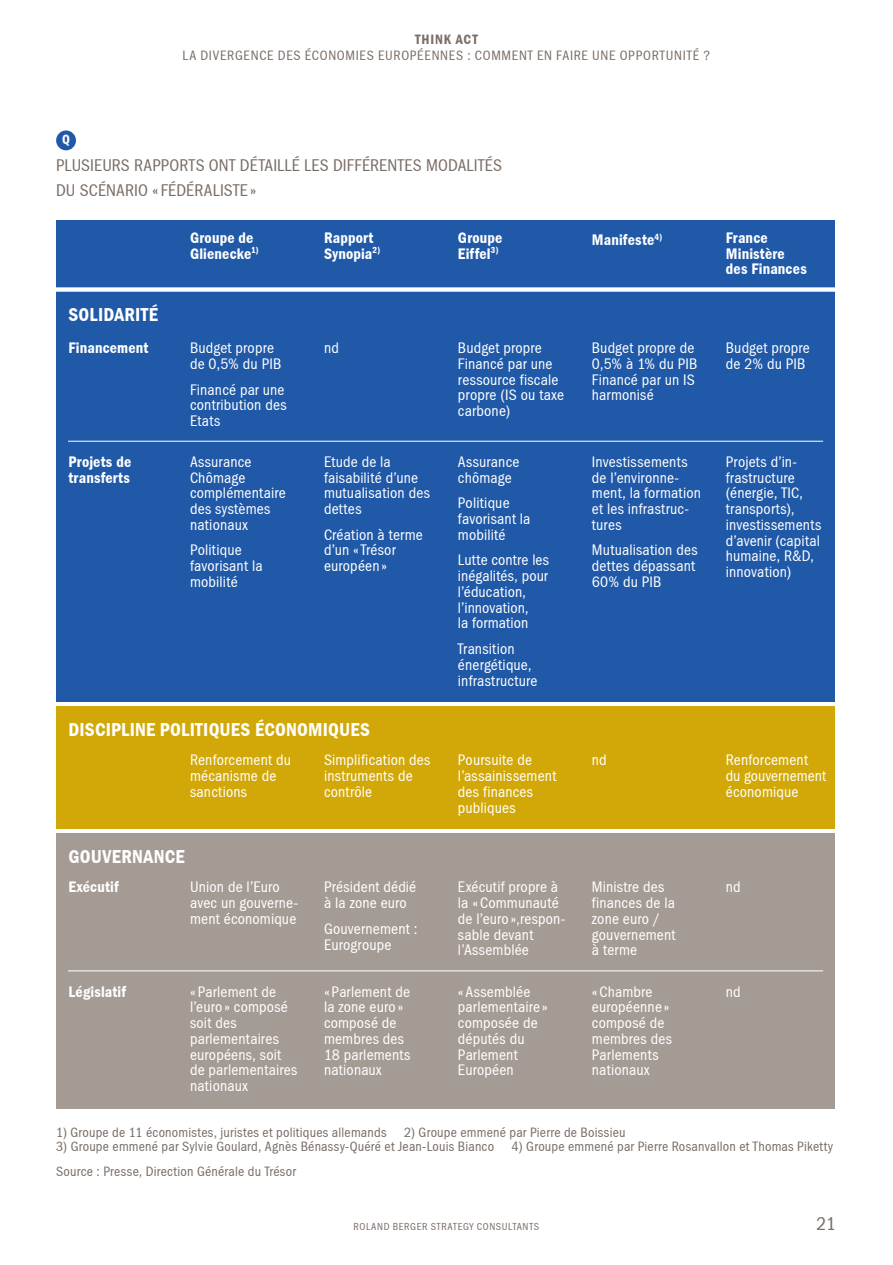
<style>
.page{position:relative;width:893px;height:1265px;background:#fff}
.page>*{position:absolute;margin:0;border:0;box-sizing:border-box;transform-origin:0 0}
.TAB_copy_text_start{font:600 19.25px "RB Franklin Cond";letter-spacing:.01em;color:#fff}
.t1{font:19.25px "RB Franklin Cond";color:#7a6d65}
.TAB_graphic_headline{font:17.5px/24.5px "RB Franklin Cond";letter-spacing:.01em;color:#7a6d65}
.TAB_graphic_text_01{font:15.75px/15.8px "RB Franklin Cond";letter-spacing:.01em;color:#fff}
.TAB_graphic_text_01-2{font:600 15.75px/15.8px "RB Franklin Cond";letter-spacing:.01em;color:#fff}
.TAB_graphic_key_01{font:14px "RB Franklin Cond";letter-spacing:.015em;color:#7a6d65}
.TAB_graphic_key_01-2{font:14px "RB Franklin Cond";letter-spacing:.05em;color:#7a6d65}
.t2{font:600 14px "RB Franklin Cond";letter-spacing:.055em;color:#7a6d65}
.t3{font:600 14px "RB Franklin Cond";color:#fff}
.t4{font:10.5px "RB Franklin Cond";letter-spacing:.06em;color:#7a6d65}
</style>
<div class="page">
<div style="left:56px;top:706px;width:779px;height:122px;background:#d2a808"></div>
<div style="left:56px;top:130px;width:20px;height:20px;background:#2059a8;border-radius:50%"></div>
<div style="left:56px;top:220px;width:779px;height:482px;background:#2059a8"></div>
<hr style="left:69px;top:441px;width:754px;height:1px;background:#fff">
<div style="left:50px;top:287px;width:793px;height:5px;background:#fff"></div>
<div style="left:56px;top:833px;width:779px;height:276px;background:#a59b95"></div>
<hr style="left:69px;top:970px;width:754px;height:1px;background:#fff">
<p class="t2" style="left:415px;top:31px;width:64px">THINK ACT</p>
<p class="TAB_graphic_key_01-2" style="left:183px;top:47px;width:529px">LA DIVERGENCE DES ÉCONOMIES EUROPÉENNES : COMMENT EN FAIRE UNE OPPORTUNITÉ ?</p>
<p class="t3" style="left:62px;top:132px;width:9px">Q</p>
<p class="TAB_graphic_headline" style="left:56px;top:153px;width:447px">PLUSIEURS RAPPORTS ONT DÉTAILLÉ LES DIFFÉRENTES MODALITÉS<br>DU SCÉNARIO « FÉDÉRALISTE »</p>
<p class="TAB_graphic_text_01-2" style="left:190px;top:230px;width:70px">Groupe de<br>Glienecke<sup>1)</sup></p>
<p class="TAB_graphic_text_01-2" style="left:324px;top:230px;width:58px">Rapport<br>Synopia<sup>2)</sup></p>
<p class="TAB_graphic_text_01-2" style="left:458px;top:230px;width:46px">Groupe<br>Eiffel<sup>3)</sup></p>
<p class="TAB_graphic_text_01-2" style="left:592px;top:232px;width:72px">Manifeste<sup>4)</sup></p>
<p class="TAB_graphic_text_01-2" style="left:726px;top:230px;width:82px">France<br>Ministère des Finances</p>
<p class="TAB_copy_text_start" style="left:69px;top:304px;width:91px">SOLIDARITÉ</p>
<p class="TAB_graphic_text_01-2" style="left:69px;top:340px;width:81px">Financement</p>
<p class="TAB_graphic_text_01" style="left:190px;top:340px;width:93px">Budget propre de 0,5% du PIB</p>
<p class="TAB_graphic_text_01" style="left:190px;top:382px;width:98px">Financé par une contribution des<br>Etats</p>
<p class="TAB_graphic_text_01" style="left:324px;top:340px;width:16px">nd</p>
<p class="TAB_graphic_text_01" style="left:458px;top:340px;width:85px">Budget propre</p>
<p class="TAB_graphic_text_01" style="left:458px;top:356px;width:108px">Financé par une ressource fiscale propre (IS ou taxe carbone)</p>
<p class="TAB_graphic_text_01" style="left:592px;top:340px;width:107px">Budget propre de<br>0,5% à 1% du PIB</p>
<p class="TAB_graphic_text_01" style="left:592px;top:372px;width:105px">Financé par un IS harmonisé</p>
<p class="TAB_graphic_text_01" style="left:726px;top:340px;width:85px">Budget propre de 2% du PIB</p>
<p class="TAB_graphic_text_01-2" style="left:69px;top:454px;width:64px">Projets de transferts</p>
<p class="TAB_graphic_text_01" style="left:190px;top:454px;width:97px">Assurance<br>Chômage complémentaire des systèmes nationaux</p>
<p class="TAB_graphic_text_01" style="left:190px;top:542px;width:74px">Politique favorisant la mobilité</p>
<p class="TAB_graphic_text_01" style="left:324px;top:454px;width:107px">Etude de la faisabilité d’une mutualisation des dettes</p>
<p class="TAB_graphic_text_01" style="left:324px;top:527px;width:100px">Création à terme d’un «Trésor européen »</p>
<p class="TAB_graphic_text_01" style="left:458px;top:454px;width:63px">Assurance chômage</p>
<p class="TAB_graphic_text_01" style="left:458px;top:495px;width:74px">Politique favorisant la mobilité</p>
<p class="TAB_graphic_text_01" style="left:458px;top:552px;width:93px">Lutte contre les inégalités, pour l’éducation, l’innovation,<br>la formation</p>
<p class="TAB_graphic_text_01" style="left:458px;top:641px;width:81px">Transition énergétique, infrastructure</p>
<p class="TAB_graphic_text_01" style="left:592px;top:454px;width:111px">Investissements de l’environne&shy;ment, la formation et les infrastruc&shy;tures</p>
<p class="TAB_graphic_text_01" style="left:592px;top:542px;width:107px">Mutualisation des dettes dépassant<br>60% du PIB</p>
<p class="TAB_graphic_text_01" style="left:726px;top:454px;width:97px">Projets d’in&shy;frastructure (énergie, TIC, transports), investissements d’avenir (capital humaine, R&amp;D, innovation)</p>
<p class="TAB_copy_text_start" style="left:69px;top:718px;width:303px">DISCIPLINE POLITIQUES ÉCONOMIQUES</p>
<p class="TAB_graphic_text_01" style="left:324px;top:753px;width:108px">Simplification des instruments de contrôle</p>
<p class="TAB_graphic_text_01" style="left:458px;top:753px;width:100px">Poursuite de l’assainissement des finances publiques</p>
<p class="TAB_graphic_text_01" style="left:592px;top:753px;width:16px">nd</p>
<p class="TAB_graphic_text_01" style="left:726px;top:753px;width:102px">Renforcement du gouvernement économique</p>
<p class="TAB_graphic_text_01" style="left:190px;top:753px;width:102px">Renforcement du mécanisme de sanctions</p>
<p class="TAB_copy_text_start" style="left:69px;top:846px;width:118px">GOUVERNANCE</p>
<p class="TAB_graphic_text_01-2" style="left:69px;top:879px;width:52px">Exécutif</p>
<p class="TAB_graphic_text_01-2" style="left:69px;top:984px;width:59px">Législatif</p>
<p class="TAB_graphic_text_01" style="left:190px;top:879px;width:110px">Union de l’Euro avec un gouverne&shy;ment économique</p>
<p class="TAB_graphic_text_01" style="left:190px;top:984px;width:109px">« Parlement de l’euro » composé soit des parlementaires européens, soit de parlementaires nationaux</p>
<p class="TAB_graphic_text_01" style="left:324px;top:879px;width:94px">Président dédié à la zone euro</p>
<p class="TAB_graphic_text_01" style="left:324px;top:921px;width:95px">Gouvernement :<br>Eurogroupe</p>
<p class="TAB_graphic_text_01" style="left:324px;top:984px;width:88px">« Parlement de la zone euro » composé de membres des<br>18 parlements nationaux</p>
<p class="TAB_graphic_text_01" style="left:458px;top:879px;width:109px">Exécutif propre à la «Communauté de l’euro »,respon&shy;sable devant l’Assemblée</p>
<p class="TAB_graphic_text_01" style="left:458px;top:984px;width:91px">«Assemblée parlementaire » composée de députés du<br>Parlement<br>Européen</p>
<p class="TAB_graphic_text_01" style="left:592px;top:879px;width:85px">Ministre des finances de la zone euro / gouvernement à terme</p>
<p class="TAB_graphic_text_01" style="left:592px;top:984px;width:82px">«Chambre européenne » composé de membres des<br>Parlements nationaux</p>
<p class="TAB_graphic_text_01" style="left:726px;top:879px;width:16px">nd</p>
<p class="TAB_graphic_text_01" style="left:726px;top:984px;width:16px">nd</p>
<p class="TAB_graphic_key_01" style="left:56px;top:1125px;width:332px">1) Groupe de 11 économistes, juristes et politiques allemands</p>
<p class="TAB_graphic_key_01" style="left:404px;top:1125px;width:223px">2) Groupe emmené par Pierre de Boissieu</p>
<p class="TAB_graphic_key_01" style="left:56px;top:1139px;width:439px">3) Groupe emmené par Sylvie Goulard, Agnès Bénassy-Quéré et Jean-Louis Bianco</p>
<p class="TAB_graphic_key_01" style="left:512px;top:1139px;width:323px">4) Groupe emmené par Pierre Rosanvallon et Thomas Piketty</p>
<p class="TAB_graphic_key_01" style="left:56px;top:1163px;width:241px">Source : Presse, Direction Générale du Trésor</p>
<p class="t4" style="left:354px;top:1221px;width:187px">ROLAND BERGER STRATEGY CONSULTANTS</p>
<p class="t1" style="left:816px;top:1213px;width:21px">21</p>
</div>
